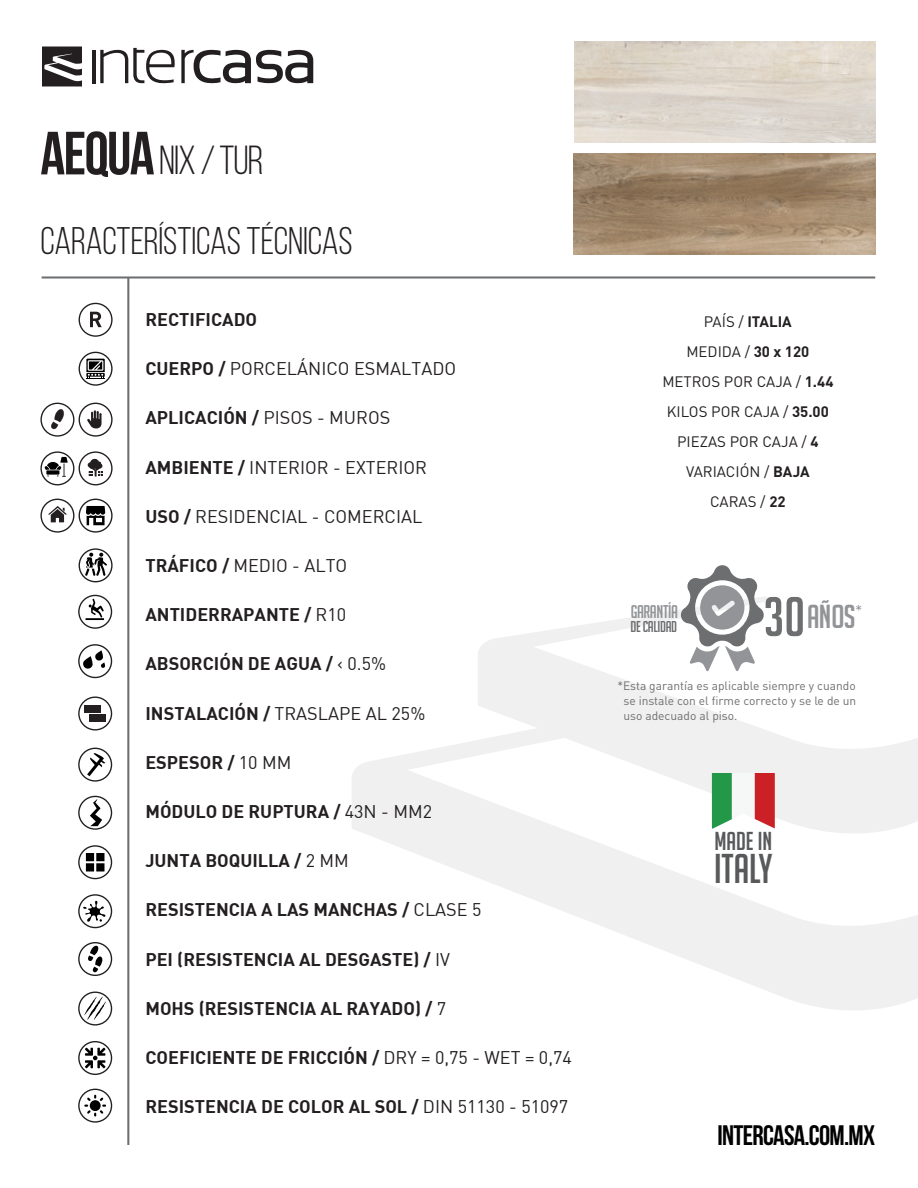
<style>
.page{position:relative;width:918px;height:1188px;background:#fff}
.page>*{position:absolute;margin:0;border:0;box-sizing:border-box;transform-origin:0 0}
.t1{font:40.65px "Bebas Neue";letter-spacing:-.025em;color:#231f20}
.t2{font:40.65px "Big Noodle Titling";color:#58595b}
.t3{font:38.55px "Bebas Neue";letter-spacing:-.005em;color:#231f20}
.t4{font:32.55px "Big Noodle Titling";color:#929497}
.t5{font:700 28.2px "Bebas Neue";letter-spacing:-.025em;color:#020000}
.t6{font:25.2px "Big Noodle Titling";color:#58595b}
.t7{font:18px "DIN Bold";color:#231f20}
.t8{font:18px "DIN";color:#231f20}
.t9{font:18px "Big Noodle Titling";letter-spacing:-.02em;color:#929497}
.t10{font:15.45px "DIN Pro";color:#929497}
.t11{font:15.3px "Big Noodle Titling";letter-spacing:-.02em;color:#6d6e70}
.t12{font:15px/30px "DIN Pro";color:#231f20;text-align:center}
.t13{font:12px/15px "DIN Pro";color:#6d6e70;text-align:justify}
.s1{font-weight:700;font-size:60.9px}
.s2{font-family:"DIN Bold"}
.s3{font-family:"DIN"}
.s4{font-weight:700}
.s5{font-size:54.6px;color:#6d6e70}
</style>
<div class="page">
<svg style="left:352px;top:596px;width:566px;height:414px"></svg>
<svg style="left:78px;top:1089px;width:34px;height:34px"></svg>
<svg style="left:78px;top:1041px;width:34px;height:34px"></svg>
<svg style="left:78px;top:595px;width:34px;height:34px"></svg>
<svg style="left:78px;top:644px;width:34px;height:34px"></svg>
<svg style="left:78px;top:697px;width:34px;height:34px"></svg>
<div style="left:85px;top:705px;width:16px;height:8px;background:#231f20"></div>
<div style="left:89px;top:714px;width:17px;height:8px;background:#231f20"></div>
<svg style="left:78px;top:748px;width:34px;height:34px"></svg>
<svg style="left:78px;top:845px;width:34px;height:34px"></svg>
<svg style="left:78px;top:894px;width:34px;height:34px"></svg>
<svg style="left:79px;top:303px;width:34px;height:34px"></svg>
<svg style="left:40px;top:403px;width:73px;height:34px"></svg>
<svg style="left:78px;top:992px;width:34px;height:34px"></svg>
<svg style="left:78px;top:942px;width:34px;height:34px"></svg>
<svg style="left:78px;top:796px;width:34px;height:34px"></svg>
<svg style="left:42px;top:47px;width:40px;height:39px"></svg>
<hr style="left:92px;top:50px;width:3px;height:33px;background:#231f20">
<svg style="left:100px;top:48px;width:75px;height:35px"></svg>
<svg style="left:181px;top:50px;width:132px;height:33px"></svg>
<hr style="left:42px;top:276px;width:833px;height:3px;background:#6d6e70">
<hr style="left:127px;top:278px;width:2px;height:867px;background:#6d6e70">
<svg style="left:712px;top:773px;width:63px;height:56px"></svg>
<svg style="left:40px;top:451px;width:73px;height:34px"></svg>
<svg style="left:40px;top:499px;width:73px;height:34px"></svg>
<svg style="left:79px;top:352px;width:34px;height:34px"></svg>
<img style="left:574px;top:154px;width:301px;height:101px">
<svg style="left:79px;top:548px;width:34px;height:34px"></svg>
<svg style="left:681px;top:565px;width:83px;height:106px"></svg>
<h1 class="t1" style="left:40px;top:139px;width:225px"><span class="s1">AEQUA</span>NIX / TUR</h1>
<h2 class="t3" style="left:40px;top:220px;width:314px">CARACTERÍSTICAS TÉCNICAS</h2>
<p class="t7" style="left:145px;top:308px;width:113px">RECTIFICADO</p>
<p class="t8" style="left:145px;top:358px;width:312px"><span class="s2">CUERPO /</span> PORCELÁNICO ESMALTADO</p>
<p class="t7" style="left:145px;top:406px;width:246px">APLICACIÓN / <span class="s3">PISOS - MUROS</span></p>
<p class="t8" style="left:145px;top:456px;width:283px"><span class="s2">AMBIENTE /</span> INTERIOR - EXTERIOR</p>
<p class="t8" style="left:145px;top:505px;width:279px"><span class="s2">USO /</span> RESIDENCIAL - COMERCIAL</p>
<p class="t8" style="left:145px;top:554px;width:203px"><span class="s2">TRÁFICO /</span> MEDIO - ALTO</p>
<p class="t7" style="left:145px;top:603px;width:202px">ANTIDERRAPANTE / <span class="s3">R10</span></p>
<p class="t7" style="left:145px;top:652px;width:242px">ABSORCIÓN DE AGUA / <span class="s3">‹ 0.5%</span></p>
<p class="t8" style="left:145px;top:702px;width:281px"><span class="s2">INSTALACIÓN /</span> TRASLAPE AL 25%</p>
<p class="t7" style="left:145px;top:751px;width:147px">ESPESOR / <span class="s3">10 MM</span></p>
<p class="t7" style="left:145px;top:800px;width:288px">MÓDULO DE RUPTURA / <span class="s3">43N - MM2</span></p>
<p class="t7" style="left:145px;top:849px;width:205px">JUNTA BOQUILLA / <span class="s3">2 MM</span></p>
<p class="t7" style="left:145px;top:898px;width:338px">RESISTENCIA A LAS MANCHAS / <span class="s3">CLASE 5</span></p>
<p class="t7" style="left:145px;top:947px;width:306px">PEI (RESISTENCIA AL DESGASTE) / <span class="s3">IV</span></p>
<p class="t7" style="left:145px;top:997px;width:302px">MOHS (RESISTENCIA AL RAYADO) / <span class="s3">7</span></p>
<p class="t7" style="left:145px;top:1046px;width:428px">COEFICIENTE DE FRICCIÓN / <span class="s3">DRY = 0,75 - WET = 0,74</span></p>
<p class="t7" style="left:145px;top:1095px;width:424px">RESISTENCIA DE COLOR AL SOL / <span class="s3">DIN 51130 - 51097</span></p>
<p class="t12" style="left:662px;top:306px;width:173px">PAÍS / <span class="s4">ITALIA<br></span>MEDIDA / <span class="s4">30 x 120<br></span>METROS POR CAJA / <span class="s4">1.44<br></span>KILOS POR CAJA / <span class="s4">35.00<br></span>PIEZAS POR CAJA / <span class="s4">4<br></span>VARIACIÓN / <span class="s4">BAJA<br></span>CARAS / <span class="s4">22</span></p>
<p class="t9" style="left:631px;top:601px;width:49px">GARANTíA</p>
<p class="t11" style="left:631px;top:618px;width:48px">DE CALIDAD</p>
<h3 class="t4" style="left:764px;top:599px;width:93px"><span class="s5">30</span>AÑOS</h3>
<p class="t10" style="left:855px;top:600px;width:9px">*</p>
<p class="t13" style="left:623px;top:677px;width:234px;text-indent:-6px">*Esta garantía es aplicable siempre y cuando se instale con el firme correcto y se le de un uso adecuado al piso.</p>
<h3 class="t6" style="left:714px;top:828px;width:59px">MADE IN</h3>
<h1 class="t2" style="left:714px;top:847px;width:60px">ITALY</h1>
<h3 class="t5" style="left:717px;top:1120px;width:159px">INTERCASA.COM.MX</h3>
</div>
